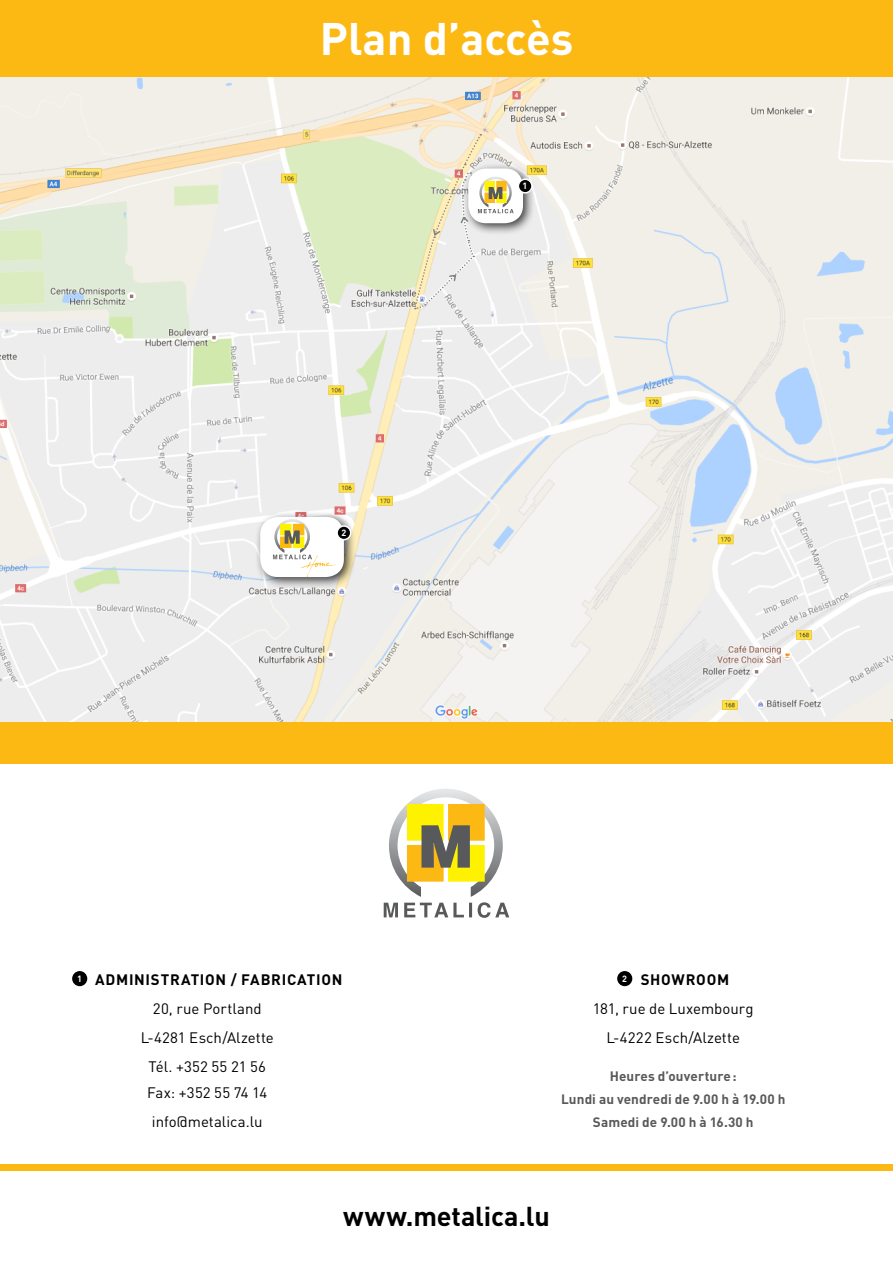
<style>
.page{position:relative;width:893px;height:1263px;background:#fff}
.page>*{position:absolute;margin:0;border:0;box-sizing:border-box;transform-origin:0 0}
.t1{font:700 45px "DINOT";color:#fff}
.t2{font:700 27px "DINOT";letter-spacing:-.005em;color:#000}
.t3{font:15px/29.2px "DINOT";color:#000;text-align:center}
.t4{font:700 13.5px/23.4px "DINOT";letter-spacing:.005em;color:#58595b;text-align:center}
.t5{font:700 9px "DINOT";color:#fff}
.s1{font-weight:700}
</style>
<div class="page">
<img style="left:0;top:77px;width:893px;height:646px">
<div style="left:0;top:723px;width:893px;height:41px;background:#fdb913"></div>
<div style="left:0;top:0;width:893px;height:77px;background:#fdb913"></div>
<div style="left:73px;top:972px;width:14px;height:13px;background:#000;border-radius:50%"></div>
<div style="left:72px;top:971px;width:15px;height:15px;border:2px solid #000;border-radius:50%"></div>
<div style="left:618px;top:972px;width:14px;height:13px;background:#000;border-radius:50%"></div>
<div style="left:617px;top:971px;width:15px;height:15px;border:2px solid #000;border-radius:50%"></div>
<svg style="left:384px;top:789px;width:125px;height:129px"></svg>
<div style="left:462px;top:162px;width:73px;height:74px;background:#000;opacity:.75"></div>
<div style="left:468px;top:168px;width:55px;height:55px;background:#fff;border-radius:18px"></div>
<svg style="left:413px;top:134px;width:101px;height:176px"></svg>
<div style="left:254px;top:510px;width:102px;height:79px;background:#000;opacity:.75"></div>
<div style="left:260px;top:517px;width:84px;height:60px;background:#fff;border-radius:18px"></div>
<svg style="left:273px;top:519px;width:63px;height:58px"></svg>
<div style="left:0;top:1164px;width:893px;height:6px;background:#fdb913"></div>
<div style="left:518px;top:179px;width:14px;height:14px;background:#000;border-radius:50%"></div>
<div style="left:518px;top:178px;width:15px;height:16px;border:2px solid #fff;border-radius:50%"></div>
<div style="left:337px;top:526px;width:14px;height:14px;background:#000;border-radius:50%"></div>
<div style="left:336px;top:525px;width:15px;height:15px;border:2px solid #fff;border-radius:50%"></div>
<h1 class="t1" style="left:320px;top:9px;width:255px">Plan d’accès</h1>
<p class="t5" style="left:341px;top:527px;width:6px">2</p>
<p class="t5" style="left:523px;top:180px;width:6px">1</p>
<p class="t3" style="left:77px;top:964px;width:267px"><sup>1</sup> <span class="s1">ADMINISTRATION / FABRICATION<br></span>20, rue Portland<br>L-4281 Esch/Alzette<br>Tél. +352 55 21 56</p>
<p class="t3" style="left:147px;top:1077px;width:122px">Fax: +352 55 74 14 info@metalica.lu</p>
<p class="t3" style="left:593px;top:964px;width:162px"><sup>2</sup> <span class="s1">SHOWROOM<br></span>181, rue de Luxembourg<br>L-4222 Esch/Alzette</p>
<p class="t4" style="left:561px;top:1063px;width:226px">Heures d’ouverture:<br>Lundi au vendredi de 9.00 h à 19.00 h<br>Samedi de 9.00 h à 16.30 h</p>
<h2 class="t2" style="left:343px;top:1197px;width:208px">www.metalica.lu</h2>
</div>
